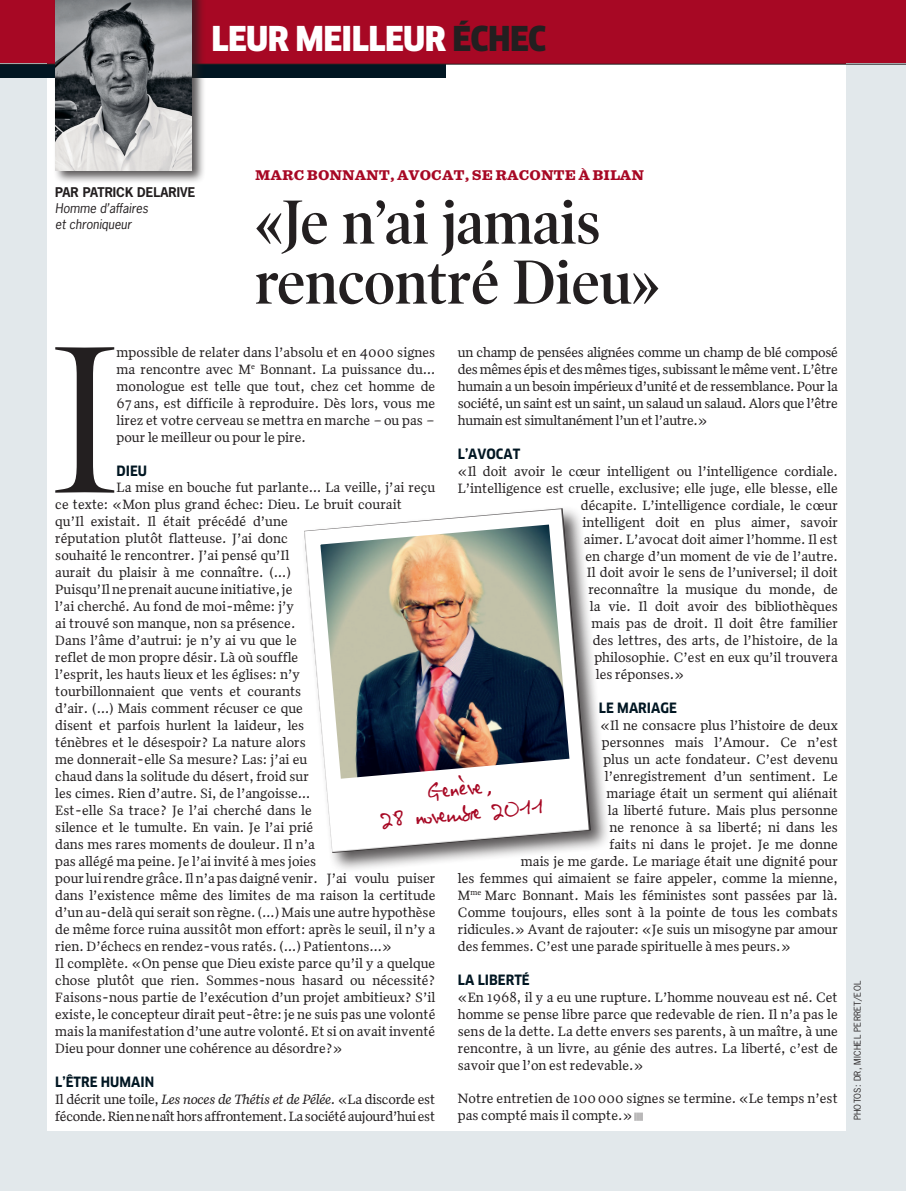
<style>
.page{position:relative;width:906px;height:1191px;background:#fff}
.page>*{position:absolute;margin:0;border:0;box-sizing:border-box;transform-origin:0 0}
.t1{font:211.95px "Poynter OS Display Nar";color:#231f20}
.t2{font:600 62.85px/60px "Poynter OS Display Nar";color:#231f20}
.t3{font:900 33.45px "Clan Narrow";letter-spacing:-.02em;color:#fff}
.t4{font:21px/25.2px "Virginie";color:#a70824;text-align:center}
.t5{font:700 13.95px "Clan Narrow";color:#011622}
.t6{font:13.8px/17px "Quiosco Two";color:#231f20;text-align:justify}
.t7{font:13.8px/17px "Quiosco Two";letter-spacing:-.02em;color:#231f20}
.t8{font:700 13.8px "Clan Narrow";color:#011622}
.t9{font:italic 12.6px/15.9px "News Gothic";color:#231f20}
.t10{font:700 12.6px "News Gothic";color:#231f20}
.t11{font:700 12px "Belizio";color:#a70824}
.t12{font:8.85px "News Gothic";letter-spacing:.03em;color:#231f20}
.s1{color:#231f20}
.s2{font-family:"PI Barre Bilan";font-size:11.25px}
.s3{font-style:italic}
</style>
<div class="page">
<div style="left:0;top:0;width:906px;height:64px;background:#a70824"></div>
<div style="left:0;top:64px;width:47px;height:1127px;background:#e2e8eb"></div>
<div style="left:846px;top:64px;width:60px;height:1127px;background:#e2e8eb"></div>
<div style="left:0;top:1131px;width:906px;height:60px;background:#e2e8eb"></div>
<div style="left:0;top:64px;width:446px;height:13px;background:#011622"></div>
<hr style="left:0;top:64px;width:906px;height:1px;background:#231f20">
<div style="left:53px;top:0;width:152px;height:184px;background:#231f20;opacity:.75"></div>
<img style="left:55px;top:0;width:136px;height:170px">
<div style="left:300px;top:504px;width:310px;height:368px;background:#231f20;opacity:.75"></div>
<img style="left:302px;top:507px;width:290px;height:347px">
<svg style="left:335px;top:758px;width:248px;height:86px"></svg>
<h3 class="t3" style="left:211px;top:20px;width:336px">LEUR MEILLEUR <span class="s1">ÉCHEC</span></h3>
<p class="t10" style="left:55px;top:184px;width:141px">PAR PATRICK DELARIVE</p>
<p class="t9" style="left:55px;top:200px;width:95px">Homme d’affaires et chroniqueur</p>
<p class="t11" style="left:255px;top:167px;width:390px">MARC BONNANT, AVOCAT, SE RACONTE À BILAN</p>
<h2 class="t2" style="left:255px;top:192px;width:406px">«Je n’ai jamais rencontré Dieu»</h2>
<h1 class="t1" style="left:53px;top:304px;width:65px">I</h1>
<p class="t6" style="left:117px;top:343px;width:320px">mpossible de relater dans l’absolu et en 4000 signes ma rencontre avec M<sup>e</sup> Bonnant. La puissance du… monologue est telle que tout, chez cet homme de 67ans, est difficile à reproduire. Dès lors, vous me lirez et votre cerveau se mettra en marche – ou pas – pour le meilleur ou pour le pire.</p>
<p class="t6" style="left:458px;top:343px;width:381px">un champ de pensées alignées comme un champ de blé composé des mêmes épis et des mêmes tiges, subissant le même vent. L’être humain a un besoin impérieux d’unité et de ressemblance. Pour la société, un saint est un saint, un salaud un salaud. Alors que l’être humain est simultanément l’un et l’autre.»</p>
<p class="t8" style="left:458px;top:446px;width:64px">L’AVOCAT</p>
<p class="t6" style="left:458px;top:462px;width:381px">«Il doit avoir le cœur intelligent ou l’intelligence cordiale.</p>
<p class="t6" style="left:458px;top:479px;width:381px">L’intelligence est cruelle, exclusive; elle juge, elle blesse, elle</p>
<p class="t6" style="left:581px;top:496px;width:258px">décapite. L’intelligence cordiale, le cœur</p>
<p class="t6" style="left:582px;top:513px;width:257px">intelligent doit en plus aimer, savoir</p>
<p class="t6" style="left:584px;top:530px;width:255px">aimer. L’avocat doit aimer l’homme. Il est</p>
<p class="t6" style="left:585px;top:547px;width:254px">en charge d’un moment de vie de l’autre.</p>
<p class="t6" style="left:587px;top:564px;width:252px">Il doit avoir le sens de l’universel; il doit</p>
<p class="t6" style="left:588px;top:581px;width:251px">reconnaître la musique du monde, de</p>
<p class="t6" style="left:590px;top:598px;width:249px">la vie. Il doit avoir des bibliothèques</p>
<p class="t6" style="left:591px;top:615px;width:248px">mais pas de droit. Il doit être familier</p>
<p class="t6" style="left:593px;top:632px;width:246px">des lettres, des arts, de l’histoire, de la</p>
<p class="t6" style="left:594px;top:649px;width:245px">philosophie. C’est en eux qu’il trouvera</p>
<p class="t6" style="left:596px;top:666px;width:90px">les réponses.»</p>
<p class="t5" style="left:599px;top:700px;width:79px">LE MARIAGE</p>
<p class="t6" style="left:600px;top:716px;width:239px">«Il ne consacre plus l’histoire de deux</p>
<p class="t6" style="left:602px;top:733px;width:237px">personnes mais l’Amour. Ce n’est</p>
<p class="t6" style="left:603px;top:750px;width:236px">plus un acte fondateur. C’est devenu</p>
<p class="t6" style="left:605px;top:767px;width:234px">l’enregistrement d’un sentiment. Le</p>
<p class="t6" style="left:606px;top:784px;width:233px">mariage était un serment qui aliénait</p>
<p class="t6" style="left:608px;top:801px;width:231px">la liberté future. Mais plus personne</p>
<p class="t6" style="left:609px;top:818px;width:230px">ne renonce à sa liberté; ni dans les</p>
<p class="t6" style="left:609px;top:835px;width:230px">faits ni dans le projet. Je me donne</p>
<p class="t6" style="left:521px;top:852px;width:318px">mais je me garde. Le mariage était une dignité pour</p>
<p class="t6" style="left:458px;top:869px;width:381px">les femmes qui aimaient se faire appeler, comme la mienne,</p>
<p class="t6" style="left:458px;top:886px;width:381px">M<sup>me</sup> Marc Bonnant. Mais les féministes sont passées par là.</p>
<p class="t6" style="left:458px;top:903px;width:381px">Comme toujours, elles sont à la pointe de tous les combats</p>
<p class="t6" style="left:458px;top:920px;width:381px">ridicules.» Avant de rajouter: «Je suis un misogyne par amour</p>
<p class="t6" style="left:458px;top:937px;width:334px">des femmes. C’est une parade spirituelle à mes peurs.»</p>
<p class="t5" style="left:458px;top:972px;width:73px">LA LIBERTÉ</p>
<p class="t6" style="left:458px;top:988px;width:381px">«En 1968, il y a eu une rupture. L’homme nouveau est né. Cet homme se pense libre parce que redevable de rien. Il n’a pas le sens de la dette. La dette envers ses parents, à un maître, à une rencontre, à un livre, au génie des autres. La liberté, c’est de savoir que l’on est redevable.»</p>
<p class="t6" style="left:458px;top:1090px;width:381px">Notre entretien de 100000 signes se termine. «Le temps n’est pas compté mais il compte.» <span class="s2">B</span></p>
<p class="t5" style="left:117px;top:463px;width:32px">DIEU</p>
<p class="t6" style="left:55px;top:479px;width:381px;text-align:left;text-indent:61px">La mise en bouche fut parlante… La veille, j’ai reçu ce texte: «Mon plus grand échec: Dieu. Le bruit courait<br>qu’Il existait. Il était précédé d’une<br>réputation plutôt flatteuse. J’ai donc<br>souhaité le rencontrer. J’ai pensé qu’Il<br>aurait du plaisir à me connaître. (…)<br>Puisqu’Il ne prenait aucune initiative, je<br>l’ai cherché. Au fond de moi-même: j’y<br>ai trouvé son manque, non sa présence.<br>Dans l’âme d’autrui: je n’y ai vu que le<br>reflet de mon propre désir. Là où souffle<br>l’esprit, les hauts lieux et les églises: n’y<br>tourbillonnaient que vents et courants<br>d’air. (…) Mais comment récuser ce que<br>disent et parfois hurlent la laideur, les<br>ténèbres et le désespoir? La nature alors<br>me donnerait-elle Sa mesure? Las: j’ai eu<br>chaud dans la solitude du désert, froid sur<br>les cimes. Rien d’autre. Si, de l’angoisse…<br>Est-elle Sa trace? Je l’ai cherché dans le<br>silence et le tumulte. En vain. Je l’ai prié<br>dans mes rares moments de douleur. Il n’a<br>pas allégé ma peine. Je l’ai invité à mes joies<br>pour lui rendre grâce. Il n’a pas daigné venir. J’ai voulu puiser dans l’existence même des limites de ma raison la certitude d’un au-delà qui serait son règne. (…) Mais une autre hypothèse de même force ruina aussitôt mon effort: après le seuil, il n’y a rien. D’échecs en rendez-vous ratés. (…) Patientons…»<br>Il complète. «On pense que Dieu existe parce qu’il y a quelque chose plutôt que rien. Sommes-nous hasard ou nécessité?<br>Faisons-nous partie de l’exécution d’un projet ambitieux? S’il existe, le concepteur dirait peut-être: je ne suis pas une volonté mais la manifestation d’une autre volonté. Et si on avait inventé Dieu pour donner une cohérence au désordre?»</p>
<p class="t8" style="left:55px;top:1074px;width:100px">L’ÊTRE HUMAIN</p>
<p class="t7" style="left:55px;top:1090px;width:381px">Il décrit une toile, <span class="s3">Les noces de Thétis et de Pélée</span>. «La discorde est féconde. Rien ne naît hors affrontement. La société aujourd’hui est</p>
<h3 class="t4" style="left:376px;top:782px;width:166px;rotate:-5deg">Genève,<br>28 novembre 2011</h3>
<p class="t12" style="left:851px;top:1120px;width:141px;rotate:-90deg">photos: dr, michel perret/eol</p>
</div>
